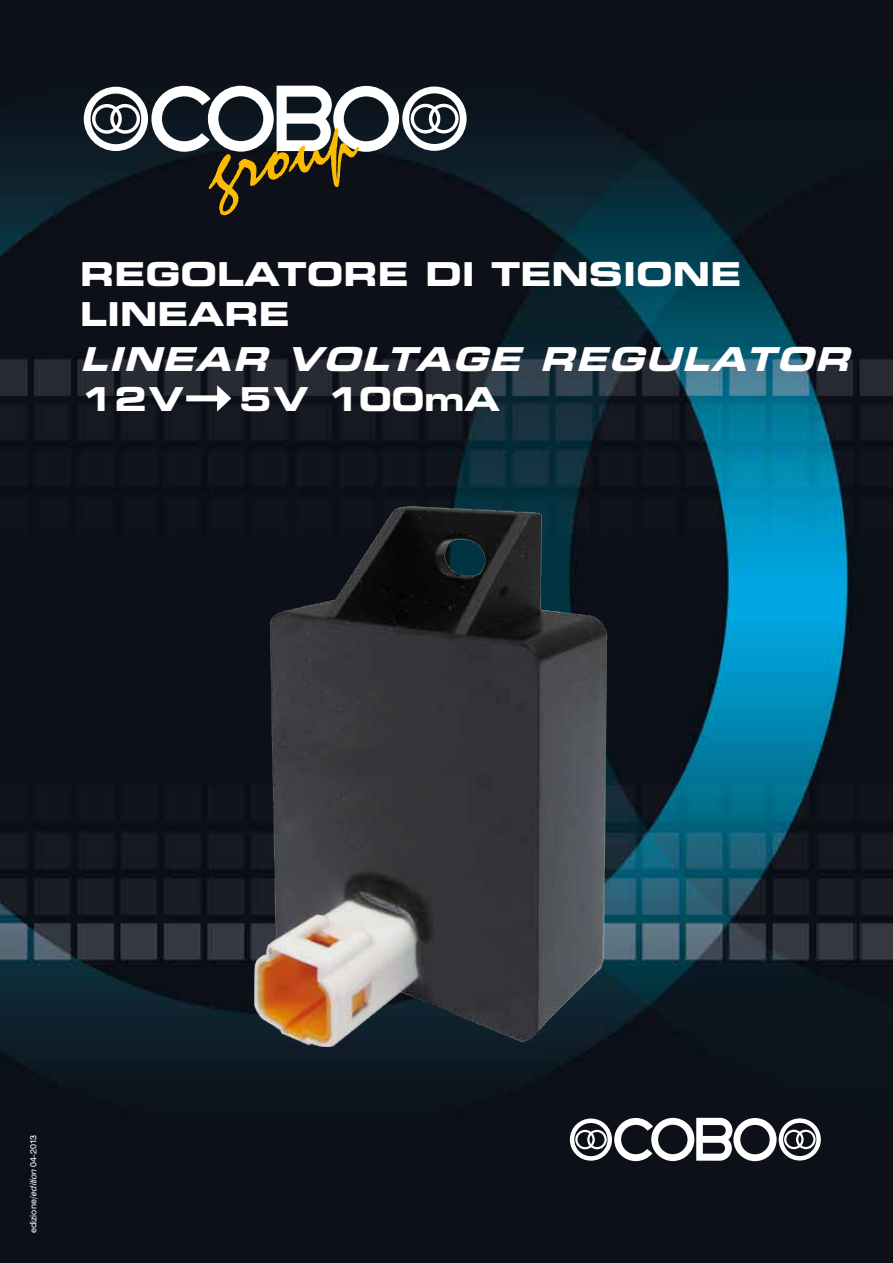
<style>
.page{position:relative;width:893px;height:1263px;background:#fff}
.page>*{position:absolute;margin:0;border:0;box-sizing:border-box;transform-origin:0 0}
.t1{font:33px/39.6px "Eurostile LT Std Bold Ex 2";color:#fff}
.t2{font:italic 33px "Eurostile LT Std Bold Ex 2";color:#fff}
.t3{font:9px "Swiss 721 BT";color:#fff}
.s1{font-style:italic}
</style>
<div class="page">
<img style="left:0;top:0;width:893px;height:1263px">
<svg style="left:84px;top:86px;width:383px;height:129px"></svg>
<svg style="left:570px;top:1118px;width:251px;height:43px"></svg>
<img style="left:243px;top:506px;width:389px;height:541px">
<div style="left:186px;top:395px;width:36px;height:6px;background:#fff"></div>
<svg style="left:217px;top:385px;width:14px;height:27px"></svg>
<p class="t1" style="left:80px;top:254px;width:663px">REGOLATORE DI TENSIONE<br>LINEARE</p>
<p class="t2" style="left:80px;top:336px;width:782px">LINEAR VOLTAGE REGULATOR</p>
<p class="t1" style="left:80px;top:378px;width:105px">12V</p>
<p class="t1" style="left:239px;top:378px;width:262px">5V 100mA</p>
<p class="t3" style="left:28px;top:1233px;width:100px;rotate:-90deg">edizione/<span class="s1">edition</span>04-2013</p>
</div>
